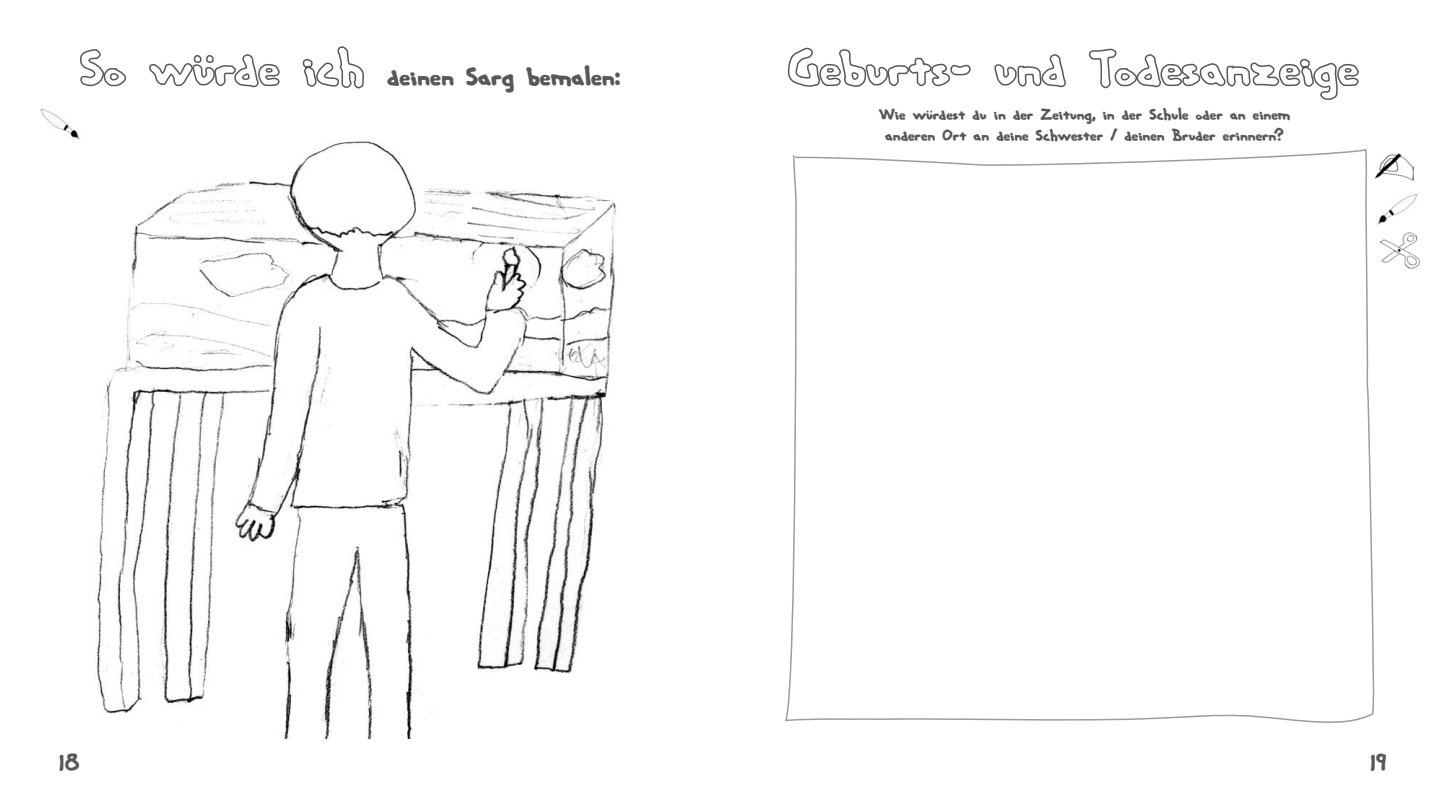
<style>
.page{position:relative;width:1446px;height:808px;background:#fff}
.page>*{position:absolute;margin:0;border:0;box-sizing:border-box;transform-origin:0 0}
.t1{font:30px "Hand Me Down S BRK";color:#58585a}
.t2{font:25.5px "Hand Me Down S BRK";color:#58585a}
.t3{font:18px/21.6px "Hand Me Down S BRK";color:#58585a;text-align:center}
</style>
<div class="page">
<img style="left:78px;top:140px;width:538px;height:598px">
<svg style="left:80px;top:49px;width:47px;height:38px"></svg>
<svg style="left:149px;top:54px;width:131px;height:34px"></svg>
<svg style="left:302px;top:46px;width:62px;height:43px"></svg>
<img style="left:40px;top:109px;width:40px;height:31px">
<svg style="left:787px;top:47px;width:184px;height:40px"></svg>
<svg style="left:994px;top:54px;width:72px;height:34px"></svg>
<svg style="left:1088px;top:48px;width:271px;height:52px"></svg>
<svg style="left:785px;top:149px;width:589px;height:574px"></svg>
<img style="left:1377px;top:194px;width:41px;height:31px">
<img style="left:1380px;top:232px;width:39px;height:36px">
<img style="left:1374px;top:154px;width:39px;height:27px">
<h1 class="t1" style="left:387px;top:62px;width:235px">deinen Sarg bemalen:</h1>
<p class="t3" style="left:879px;top:104px;width:413px">Wie würdest du in der Zeitung, in der Schule oder an einem anderen Ort an deine Schwester / deinen Bruder erinnern?</p>
<h2 class="t2" style="left:60px;top:750px;width:21px">18</h2>
<h2 class="t2" style="left:1370px;top:750px;width:17px">19</h2>
</div>
